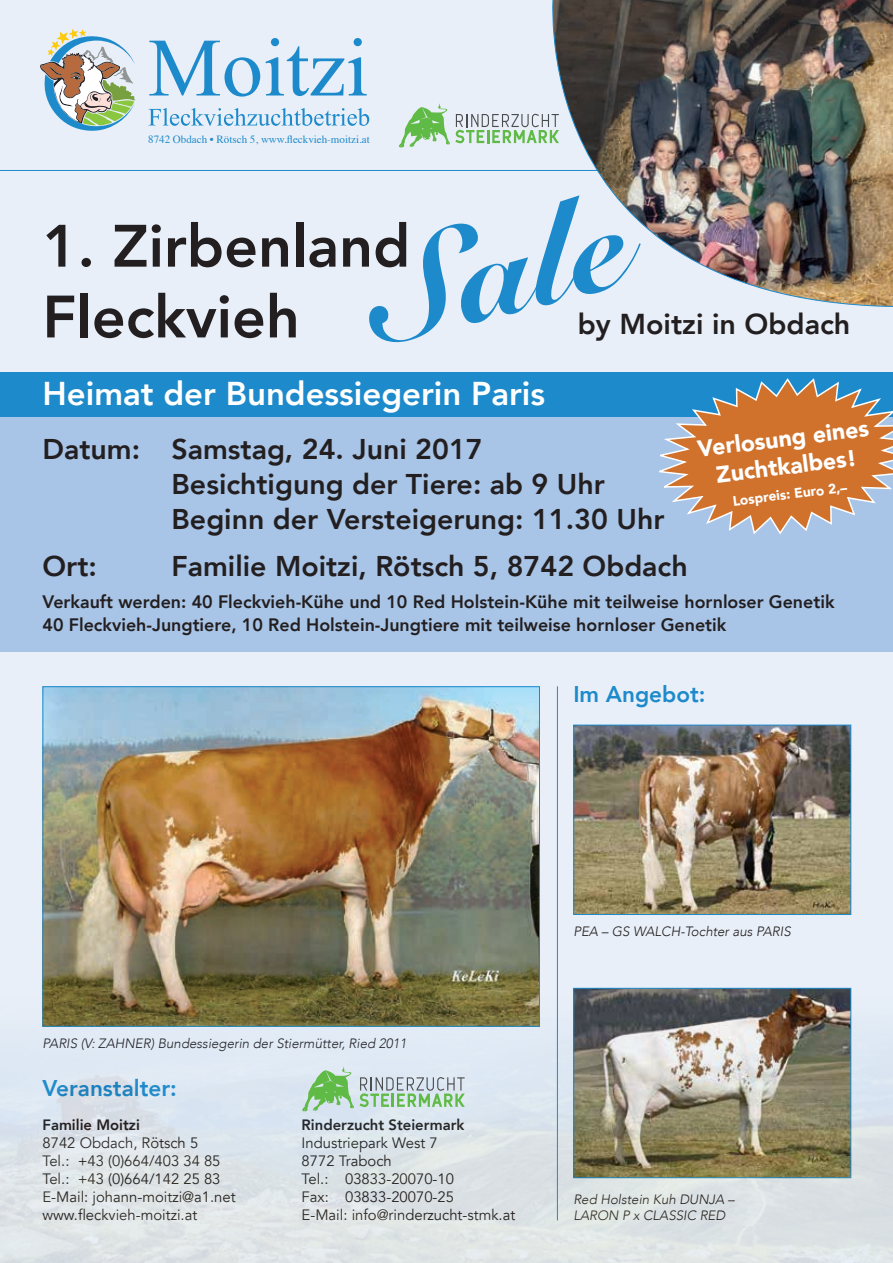
<style>
.page{position:relative;width:893px;height:1263px;background:#e8eff8}
.page>*{position:absolute;margin:0;border:0;box-sizing:border-box;transform-origin:0 0}
.t1{font:900 137.85px "Snell Roundhand";color:#1d8acb}
.t2{font:800 59.1px/70.8px "Avenir";color:#231f20}
.t3{font:800 33px "Avenir";color:#fff}
.t4{font:800 28.8px "Avenir";color:#231f20}
.t5{font:800 28.5px/35.1px "Avenir";color:#231f20}
.t6{font:900 23.25px/27.9px "Avenir";color:#fff;text-align:center}
.t7{font:800 22.8px "Avenir";color:#1d8acb}
.t8{font:800 18px/22.8px "Avenir";color:#231f20}
.t9{font:15px/18px "Avenir";color:#231f20}
.t10{font:800 15px "Avenir";color:#231f20}
.t11{font:900 13.8px "Avenir";color:#fff}
.t12{font:italic 300 13.5px/16.2px "Avenir";color:#231f20}
.t13{font:10.95px "Times";color:#1d8acb}
</style>
<div class="page">
<svg style="left:40px;top:29px;width:96px;height:102px"></svg>
<svg style="left:149px;top:38px;width:218px;height:59px"></svg>
<svg style="left:148px;top:108px;width:221px;height:18px"></svg>
<hr style="left:0;top:170px;width:850px;height:1px;background:#1d8acb">
<img style="left:552px;top:0;width:341px;height:307px">
<div style="left:0;top:372px;width:893px;height:45px;background:#1d8acb"></div>
<div style="left:0;top:417px;width:893px;height:234px;background:#a8c4e6"></div>
<svg style="left:659px;top:378px;width:234px;height:156px"></svg>
<img style="left:45px;top:688px;width:493px;height:307px">
<img style="left:575px;top:727px;width:274px;height:186px">
<div style="left:573px;top:725px;width:278px;height:190px;border:1px solid #1d8acb"></div>
<img style="left:575px;top:990px;width:274px;height:5px">
<img style="left:0;top:995px;width:893px;height:268px">
<hr style="left:557px;top:686px;width:1px;height:534px;background:#1d8acb">
<svg style="left:360px;top:1077px;width:105px;height:30px"></svg>
<svg style="left:302px;top:1067px;width:52px;height:44px"></svg>
<svg style="left:399px;top:103px;width:160px;height:45px"></svg>
<p class="t13" style="left:148px;top:129px;width:223px">8742 Obdach • Rötsch 5, www.fleckvieh-moitzi.at</p>
<h1 class="t1" style="left:340px;top:223px;width:272px;rotate:-14deg">Sale</h1>
<h2 class="t2" style="left:43px;top:211px;width:369px">1. Zirbenland<br>Fleckvieh</h2>
<h3 class="t4" style="left:578px;top:302px;width:274px">by Moitzi in Obdach</h3>
<h3 class="t3" style="left:43px;top:368px;width:504px">Heimat der Bundessiegerin Paris</h3>
<h3 class="t6" style="left:696px;top:434px;width:174px;rotate:-7deg">Verlosung eines<br>Zuchtkalbes!</h3>
<p class="t11" style="left:731px;top:489px;width:117px;rotate:-7deg">Lospreis: Euro 2,–</p>
<h3 class="t5" style="left:172px;top:432px;width:494px;text-indent:-129px">Datum: Samstag, 24. Juni 2017<br>Besichtigung der Tiere: ab 9 Uhr<br>Beginn der Versteigerung: 11.30 Uhr</h3>
<h3 class="t5" style="left:43px;top:549px;width:56px">Ort:</h3>
<h3 class="t5" style="left:172px;top:549px;width:518px">Familie Moitzi, Rötsch 5, 8742 Obdach</h3>
<p class="t8" style="left:43px;top:590px;width:793px">Verkauft werden: 40 Fleckvieh-Kühe und 10 Red Holstein-Kühe mit teilweise hornloser Genetik<br>40 Fleckvieh-Jungtiere, 10 Red Holstein-Jungtiere mit teilweise hornloser Genetik</p>
<h3 class="t7" style="left:573px;top:677px;width:134px">Im Angebot:</h3>
<p class="t12" style="left:43px;top:1035px;width:366px">PARIS (V: ZAHNER) Bundessiegerin der Stiermütter, Ried 2011</p>
<h3 class="t7" style="left:43px;top:1071px;width:136px">Veranstalter:</h3>
<p class="t10" style="left:43px;top:1113px;width:99px">Familie Moitzi</p>
<p class="t9" style="left:43px;top:1134px;width:195px">8742 Obdach, Rötsch 5<br>Tel.: +43 (0)664/403 34 85<br>Tel.: +43 (0)664/142 25 83<br>E-Mail: johann-moitzi@a1.net www.fleckvieh-moitzi.at</p>
<p class="t10" style="left:302px;top:1113px;width:164px">Rinderzucht Steiermark</p>
<p class="t9" style="left:302px;top:1134px;width:215px">Industriepark West 7<br>8772 Traboch<br>Tel.: 03833-20070-10<br>Fax: 03833-20070-25<br>E-Mail: info@rinderzucht-stmk.at</p>
<p class="t12" style="left:573px;top:923px;width:219px">PEA – GS WALCH-Tochter aus PARIS</p>
<p class="t12" style="left:573px;top:1191px;width:163px">Red Holstein Kuh DUNJA –<br>LARON P x CLASSIC RED</p>
</div>
